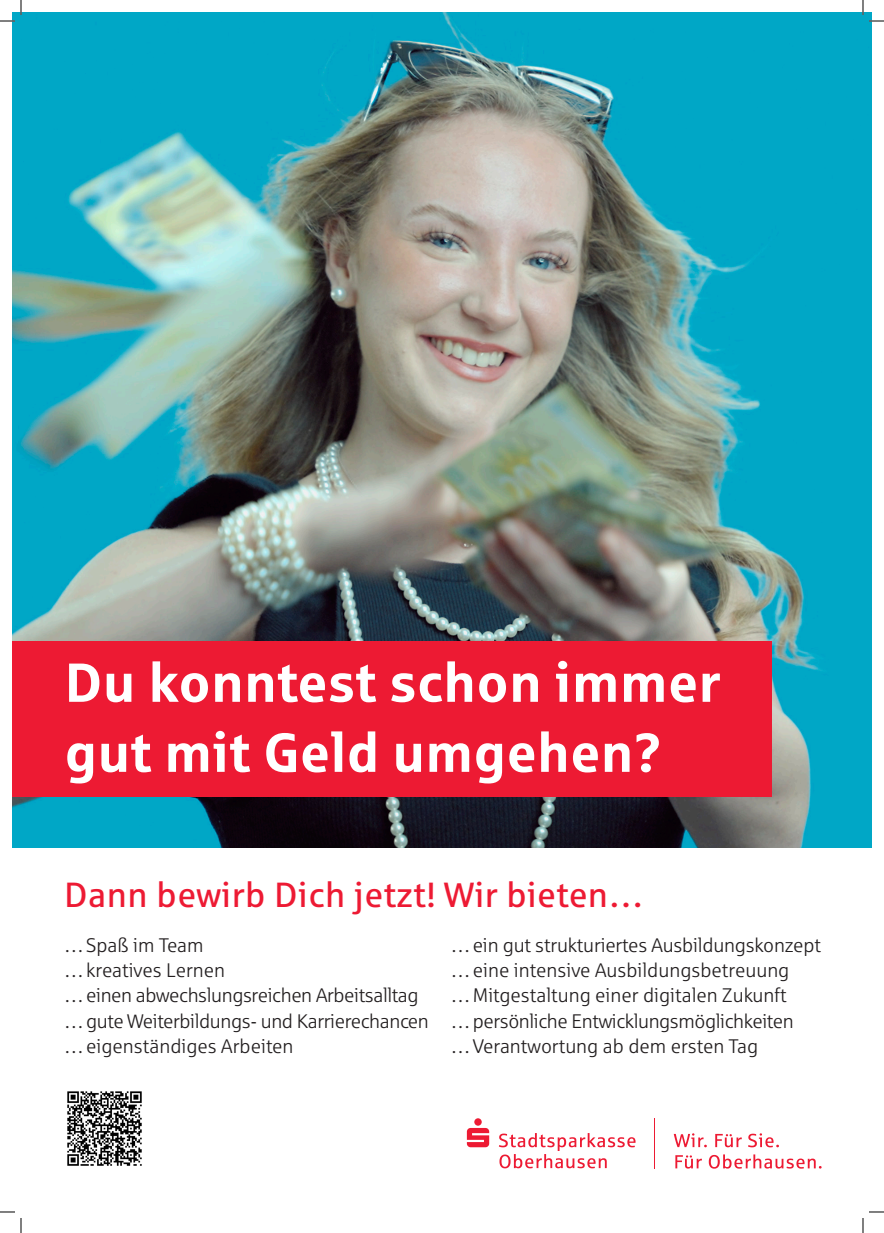
<style>
.page{position:relative;width:884px;height:1233px;background:#fff}
.page>*{position:absolute;margin:0;border:0;box-sizing:border-box;transform-origin:0 0}
.t1{font:700 55px/70px "Sparkasse Rg";color:#fff}
.t2{font:35px "Sparkasse Rg";letter-spacing:.01em;color:#ed1a33}
.t3{font:19.7px/25.3px "Sparkasse Lt";letter-spacing:-.01em;color:#231f20}
</style>
<div class="page">
<img style="left:12px;top:12px;width:859px;height:836px">
<img style="left:67px;top:1091px;width:75px;height:75px">
<svg style="left:467px;top:1118px;width:22px;height:29px"></svg>
<svg style="left:499px;top:1133px;width:136px;height:35px"></svg>
<hr style="left:654px;top:1118px;width:1px;height:50px;background:#ed1a33">
<svg style="left:674px;top:1133px;width:33px;height:14px"></svg>
<svg style="left:715px;top:1134px;width:27px;height:13px"></svg>
<svg style="left:748px;top:1133px;width:31px;height:14px"></svg>
<svg style="left:675px;top:1155px;width:27px;height:13px"></svg>
<svg style="left:709px;top:1154px;width:113px;height:14px"></svg>
<div style="left:12px;top:640px;width:760px;height:156px;background:#ed1a33"></div>
<svg style="left:0;top:1211px;width:15px;height:1px"></svg>
<svg style="left:869px;top:1211px;width:15px;height:1px"></svg>
<svg style="left:0;top:0;width:22px;height:22px"></svg>
<svg style="left:20px;top:1218px;width:2px;height:15px"></svg>
<svg style="left:862px;top:0;width:22px;height:22px"></svg>
<svg style="left:862px;top:1218px;width:2px;height:15px"></svg>
<h1 class="t1" style="left:64px;top:645px;width:657px">Du konntest schon immer gut mit Geld umgehen?</h1>
<h2 class="t2" style="left:64px;top:873px;width:581px">Dann bewirb Dich jetzt! Wir bieten…</h2>
<p class="t3" style="left:64px;top:932px;width:366px">… Spaß im Team<br>… kreatives Lernen<br>… einen abwechslungsreichen Arbeitsalltag … gute Weiterbildungs- und Karrierechancen … eigenständiges Arbeiten</p>
<p class="t3" style="left:451px;top:932px;width:372px">… ein gut strukturiertes Ausbildungskonzept … eine intensive Ausbildungsbetreuung<br>… Mitgestaltung einer digitalen Zukunft<br>… persönliche Entwicklungsmöglichkeiten<br>… Verantwortung ab dem ersten Tag</p>
</div>
